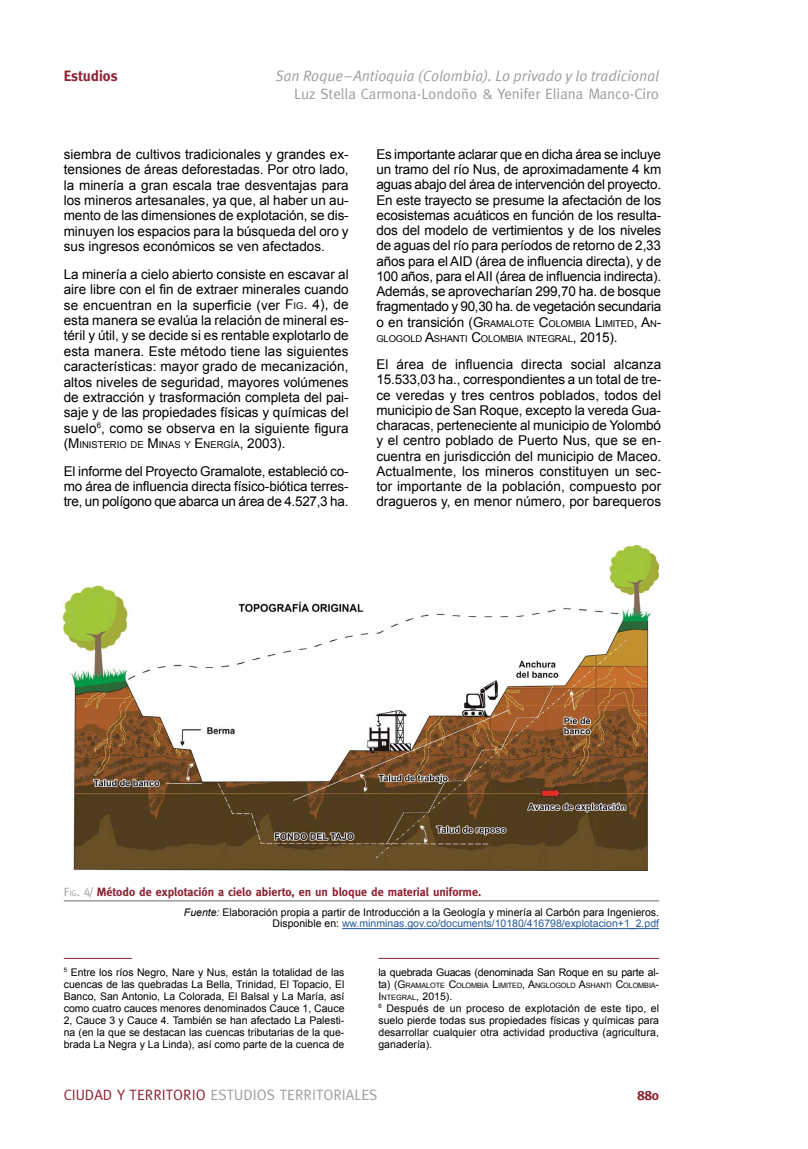
<style>
.page{position:relative;width:808px;height:1149px;background:#fff}
.page>*{position:absolute;margin:0;border:0;box-sizing:border-box;transform-origin:0 0}
.t1{font:15px "Meta";color:#9d9d9c}
.t2{font:italic 15px "Meta Normal";color:#9d9d9c}
.t3{font:700 15px "Meta";color:#8b2332}
.t4{font:13.5px/15.3px "Arial";color:#000;text-align:justify}
.t5{font:700 13.5px "Meta";color:#8b2332}
.t6{font:700 12px "Meta";color:#8b2332}
.t7{font:10.5px/12px "Arial";color:#000;text-align:justify}
.t8{font:10.5px "Arial";letter-spacing:-.02em;color:#000}
.t9{font:9.45px/15.3px "Arial";letter-spacing:-.015em;color:#000}
.t10{font:7.35px/12px "Arial";letter-spacing:-.02em;color:#000}
.s1{font-style:inherit}
.s2{font-size:9.45px}
.s3{font-size:13.5px}
.s4{font-family:"Meta Caps";font-weight:400;color:#9d9d9c}
.s5{font-family:"Meta Caps";font-weight:400;font-size:8.4px;color:#9d9d9c}
.s6{font-style:italic}
.s7{color:#275b9b}
.s8{font-size:10.5px}
.s9{color:#8b2332}
</style>
<div class="page">
<hr style="left:64px;top:957px;width:68px;height:1px;background:#8b2332">
<hr style="left:378px;top:957px;width:281px;height:1px;background:#8b2332">
<img style="left:64px;top:545px;width:595px;height:325px">
<hr style="left:64px;top:899px;width:595px;height:2px;background:#9d9d9c">
<hr style="left:342px;top:927px;width:317px;height:1px;background:#275b9b">
<p class="t3" style="left:64px;top:67px;width:55px">Estudios</p>
<p class="t2" style="left:275px;top:67px;width:385px">San Roque–Antioquia (Colombia). Lo privado y lo tradicional</p>
<p class="t1" style="left:294px;top:85px;width:366px">Luz Stella Carmona-Londoño &amp; Yenifer Eliana Manco-Ciro</p>
<p class="t4" style="left:64px;top:146px;width:286px">siembra de cultivos tradicionales y grandes ex&shy;tensiones de áreas deforestadas. Por otro lado, la minería a gran escala trae desventajas para los mineros artesanales, ya que, al haber un au&shy;mento de las dimensiones de explotación, se dis&shy;minuyen los espacios para la búsqueda del oro y sus ingresos económicos se ven afectados.</p>
<p class="t4" style="left:64px;top:266px;width:286px">La minería a cielo abierto consiste en escavar al aire libre con el fin de extraer minerales cuando se encuentran en la superficie (ver <span class="s1">F</span><span class="s2">IG</span><span class="s1">.</span> 4), de esta manera se evalúa la relación de mineral es&shy;téril y útil, y se decide si es rentable explotarlo de esta manera. Este método tiene las siguientes características: mayor grado de mecanización, altos niveles de seguridad, mayores volúmenes de extracción y trasformación completa del pai&shy;saje y de las propiedades físicas y químicas del suelo<sup>6</sup>, como se observa en la siguiente figura</p>
<p class="t9" style="left:64px;top:437px;width:223px"><span class="s3">(</span><span class="s3">M</span> INISTERIO DE <span class="s3">M</span> INAS Y <span class="s3">E</span>NERGÍA<span class="s3">, 2003).</span></p>
<p class="t4" style="left:64px;top:463px;width:286px">El informe del Proyecto Gramalote, estableció co&shy;mo área de influencia directa físico-biótica terres&shy;tre, un polígono que abarca un área de 4.527,3 ha.</p>
<p class="t4" style="left:376px;top:146px;width:286px">Es importante aclarar que en dicha área se incluye un tramo del río Nus, de aproximadamente 4 km aguas abajo del área de intervención del proyecto.<br>En este trayecto se presume la afectación de los ecosistemas acuáticos en función de los resulta&shy;dos del modelo de vertimientos y de los niveles de aguas del río para períodos de retorno de 2,33 años para el AID (área de influencia directa), y de 100 años, para el AII (área de influencia indirecta).<br>Además, se aprovecharían 299,70 ha. de bosque fragmentado y 90,30 ha. de vegetación secundaria</p>
<p class="t9" style="left:376px;top:315px;width:286px"><span class="s3">o en transición (</span><span class="s3">G</span> RAMALOTE <span class="s3">C</span>OLOMBIA <span class="s3">L</span>IMITED<span class="s3">, A</span>N<span class="s3">-<br></span>GLOGOLD <span class="s3">A</span>SHANTI <span class="s3">C</span>OLOMBIA INTEGRAL<span class="s3">,</span> <span class="s3">2015).</span></p>
<p class="t4" style="left:376px;top:357px;width:286px">El área de influencia directa social alcanza 15.533,03 ha., correspondientes a un total de tre&shy;ce veredas y tres centros poblados, todos del municipio de San Roque, excepto la vereda Gua&shy;characas, perteneciente al municipio de Yolombó y el centro poblado de Puerto Nus, que se en&shy;cuentra en jurisdicción del municipio de Maceo.<br>Actualmente, los mineros constituyen un sec&shy;tor importante de la población, compuesto por dragueros y, en menor número, por barequeros</p>
<p class="t6" style="left:64px;top:884px;width:419px"><span class="s4">F</span><span class="s5">ig</span><span class="s4">. 4/</span> Método de explotación a cielo abierto, en un bloque de material uniforme.</p>
<p class="t7" style="left:184px;top:906px;width:477px;line-height:11.6px;text-align:right"><span class="s6">Fuente:</span> Elaboración propia a partir de Introducción a la Geología y minería al Carbón para Ingenieros.<br>Disponible en: <span class="s7">ww.minminas.gov.co/documents/10180/416798/explotacion+1_2.pdf</span></p>
<p class="t7" style="left:64px;top:965px;width:282px"><sup>5</sup> Entre los ríos Negro, Nare y Nus, están la totalidad de las cuencas de las quebradas La Bella, Trinidad, El Topacio, El Banco, San Antonio, La Colorada, El Balsal y La María, así como cuatro cauces menores denominados Cauce 1, Cauce 2, Cauce 3 y Cauce 4. También se han afectado La Palesti&shy;na (en la que se destacan las cuencas tributarias de la que&shy;brada La Negra y La Linda), así como parte de la cuenca de</p>
<p class="t8" style="left:378px;top:964px;width:282px">la quebrada Guacas (denominada San Roque en su parte al-</p>
<p class="t10" style="left:378px;top:978px;width:282px"><span class="s8">ta) (</span><span class="s8">G</span> RAMALOTE <span class="s8">C</span>OLOMBIA <span class="s8">L</span> IMITED<span class="s8">, A</span>NGLOGOLD <span class="s8">A</span>SHANTI <span class="s8">C</span>OLOMBIA<span class="s8">-<br>I</span> NTEGRAL<span class="s8">,</span> <span class="s8">2015).</span></p>
<p class="t7" style="left:378px;top:1001px;width:282px"><sup>6</sup> Después de un proceso de explotación de este tipo, el suelo pierde todas sus propiedades físicas y químicas para desarrollar cualquier otra actividad productiva (agricultura, ganadería).</p>
<p class="t1" style="left:64px;top:1085px;width:315px"><span class="s9">CIUDAD Y TERRITORIO</span> ESTUDIOS TERRITORIALES</p>
<p class="t5" style="left:637px;top:1086px;width:23px">880</p>
</div>
